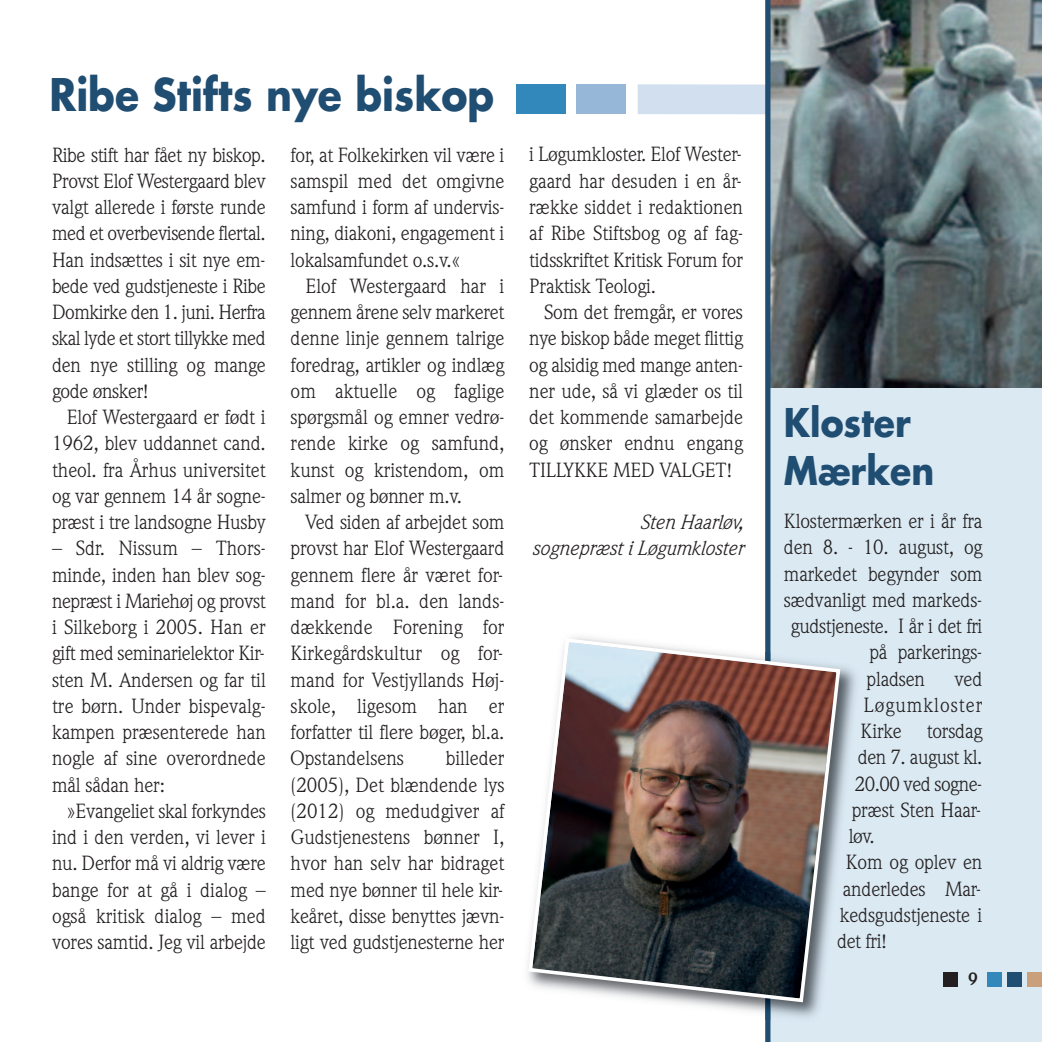
<style>
.page{position:relative;width:1042px;height:1042px;background:#fff}
.page>*{position:absolute;margin:0;border:0;box-sizing:border-box;transform-origin:0 0}
.t1{font:700 43.75px "Futura";color:#204d72;scale:.9 1}
.t2{font:700 38.5px/47.2px "Futura";color:#204d72;scale:.9 1}
.t3{font:20.12px/26.2px "Weidemann";letter-spacing:-.01em;color:#231f20;text-align:justify}
.t4{font:italic 20.12px/26.2px "Weidemann";letter-spacing:-.01em;color:#231f20;text-align:right}
.t5{font:20.12px "Weidemann";letter-spacing:.05em;color:#231f20}
.t6{font:700 17.5px "Weidemann";color:#231f20}
</style>
<div class="page">
<div style="left:516px;top:84px;width:49px;height:30px;background:#3287bb"></div>
<div style="left:576px;top:84px;width:50px;height:30px;background:#97b7d8"></div>
<div style="left:638px;top:84px;width:404px;height:31px;background:#d1dfee"></div>
<hr style="left:0;top:0;width:1px;height:1042px;background:#e9e9e2">
<div style="left:768px;top:0;width:274px;height:1042px;background:#dae9f2"></div>
<div style="left:943px;top:972px;width:14px;height:15px;background:#231f20"></div>
<div style="left:987px;top:972px;width:15px;height:15px;background:#3287bb"></div>
<div style="left:1007px;top:972px;width:15px;height:15px;background:#204d72"></div>
<div style="left:1027px;top:972px;width:15px;height:15px;background:#c9a07b"></div>
<img style="left:770px;top:0;width:272px;height:387px">
<div style="left:765px;top:0;width:5px;height:1042px;background:#204d72"></div>
<img style="left:770px;top:667px;width:86px;height:359px">
<img style="left:765px;top:1004px;width:5px;height:16px">
<img style="left:527px;top:636px;width:315px;height:368px">
<h1 class="t1" style="left:50px;top:74px;width:496px">Ribe Stifts nye biskop</h1>
<p class="t3" style="left:52px;top:143px;width:215px">Ribe stift har fået ny biskop.<br>Provst Elof Westergaard blev valgt allerede i første runde med et overbevisende flertal.<br>Han indsættes i sit nye em&shy;bede ved gudstjeneste i Ribe Domkirke den 1. juni. Herfra skal lyde et stort tillykke med den nye stilling og mange gode ønsker!</p>
<p class="t3" style="left:52px;top:406px;width:215px;text-indent:15px">Elof Westergaard er født i 1962, blev uddannet cand. theol. fra Århus universitet og var gennem 14 år sogne&shy;præst i tre landsogne Husby</p>
<p class="t3" style="left:52px;top:537px;width:215px">– Sdr. Nissum – Thors&shy;minde, inden han blev sog&shy;nepræst i Mariehøj og provst i Silkeborg i 2005. Han er gift med seminarielektor Kir&shy;sten M. Andersen og far til tre børn. Under bispevalg&shy;kampen præsenterede han nogle af sine overordnede mål sådan her:</p>
<p class="t3" style="left:52px;top:799px;width:215px;text-indent:15px">»Evangeliet skal forkyndes ind i den verden, vi lever i nu. Derfor må vi aldrig være bange for at gå i dialog – også kritisk dialog – med vores samtid. Jeg vil arbejde</p>
<p class="t3" style="left:291px;top:143px;width:215px">for, at Folkekirken vil være i samspil med det omgivne samfund i form af undervis&shy;ning, diakoni, engagement i lokalsamfundet o.s.v.«</p>
<p class="t3" style="left:291px;top:274px;width:215px;text-indent:15px">Elof Westergaard har i gennem årene selv markeret denne linje gennem talrige foredrag, artikler og indlæg om aktuelle og faglige spørgsmål og emner vedrø&shy;rende kirke og samfund, kunst og kristendom, om salmer og bønner m.v.</p>
<p class="t3" style="left:291px;top:511px;width:215px;text-indent:15px">Ved siden af arbejdet som provst har Elof Westergaard gennem flere år været for&shy;mand for bl.a. den lands&shy;dækkende Forening for Kirkegårdskultur og for&shy;mand for Vestjyllands Høj&shy;skole, ligesom han er forfatter til flere bøger, bl.a.<br>Opstandelsens</p>
<p class="t3" style="left:291px;top:747px;width:215px;text-indent:155px">billeder (2005), Det blændende lys (2012) og medudgiver af Gudstjenestens bønner I, hvor han selv har bidraget med nye bønner til hele kir&shy;keåret, disse benyttes jævn&shy;ligt ved gudstjenesterne her</p>
<p class="t3" style="left:529px;top:143px;width:215px">i Løgumkloster. Elof Wester&shy;gaard har desuden i en år&shy;række siddet i redaktionen af Ribe Stiftsbog og af fag&shy;tidsskriftet Kritisk Forum for Praktisk Teologi.</p>
<p class="t3" style="left:529px;top:301px;width:215px;text-indent:15px">Som det fremgår, er vores nye biskop både meget flittig og alsidig med mange anten&shy;ner ude, så vi glæder os til det kommende samarbejde og ønsker endnu engang TILLYKKE MED VALGET!</p>
<p class="t4" style="left:531px;top:511px;width:213px">Sten Haarløv,<br>sognepræst i Løgumkloster</p>
<h2 class="t2" style="left:784px;top:403px;width:168px">Kloster<br>Mærken</h2>
<p class="t3" style="left:784px;top:510px;width:200px">Klostermærken er i år fra</p>
<p class="t3" style="left:784px;top:536px;width:200px">den 8. - 10. august, og</p>
<p class="t3" style="left:784px;top:562px;width:200px">markedet begynder som</p>
<p class="t3" style="left:784px;top:588px;width:200px">sædvanligt med markeds-</p>
<p class="t3" style="left:791px;top:615px;width:193px">gudstjeneste. I år i det fri</p>
<p class="t3" style="left:869px;top:641px;width:114px">på parkerings-</p>
<p class="t3" style="left:866px;top:667px;width:60px">pladsen</p>
<p class="t3" style="left:954px;top:667px;width:29px">ved</p>
<p class="t5" style="left:863px;top:697px;width:120px">Løgumkloster</p>
<p class="t3" style="left:860px;top:720px;width:123px">Kirke torsdag</p>
<p class="t3" style="left:857px;top:746px;width:126px">den 7. august kl.</p>
<p class="t3" style="left:855px;top:772px;width:129px">20.00 ved sogne-</p>
<p class="t3" style="left:852px;top:798px;width:131px">præst Sten Haar-</p>
<p class="t3" style="left:849px;top:825px;width:28px">løv.</p>
<p class="t3" style="left:846px;top:851px;width:138px">Kom og oplev en</p>
<p class="t3" style="left:843px;top:877px;width:139px">anderledes Mar-</p>
<p class="t3" style="left:840px;top:903px;width:144px">kedsgudstjeneste i</p>
<p class="t3" style="left:837px;top:930px;width:52px">det fri!</p>
<p class="t6" style="left:968px;top:972px;width:11px">9</p>
</div>
